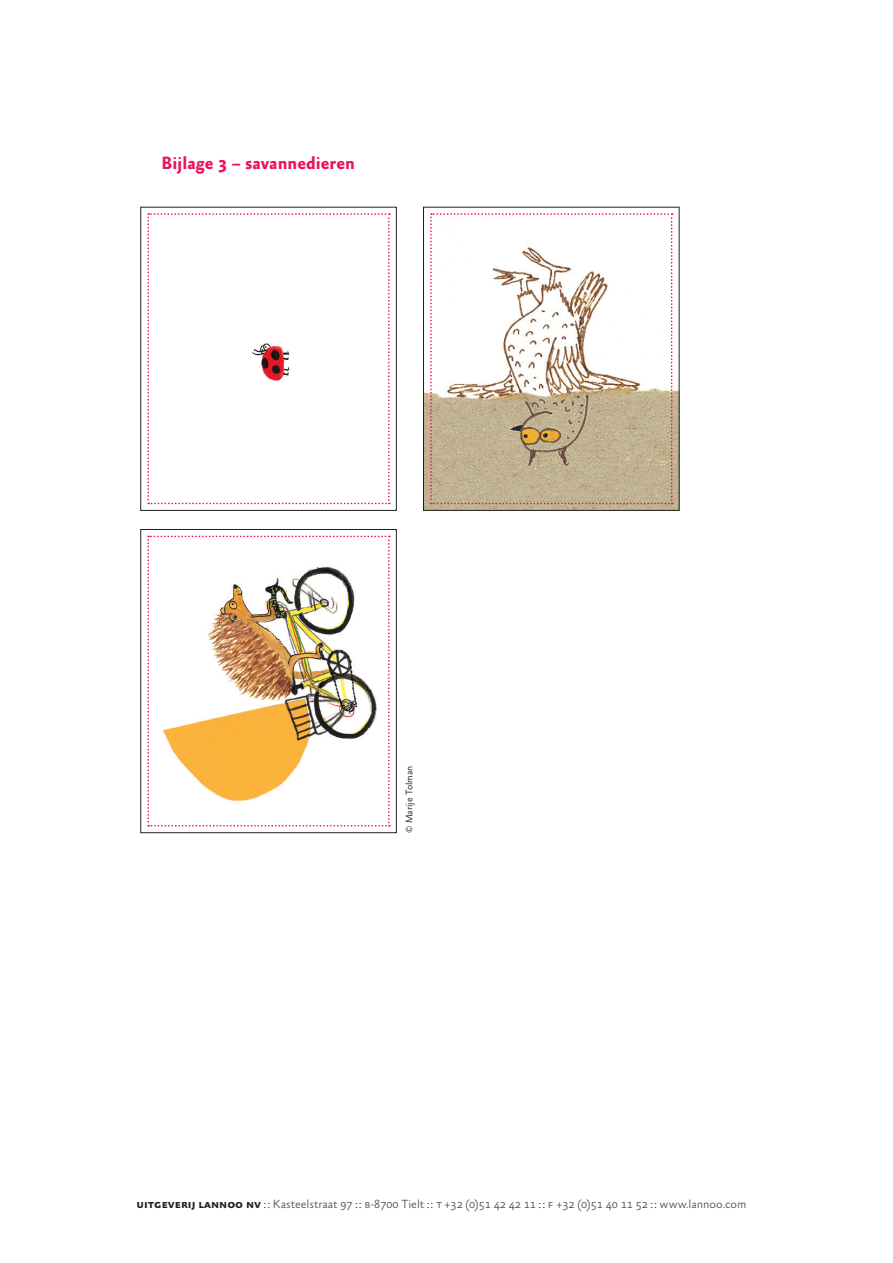
<style>
.page{position:relative;width:893px;height:1263px;background:#fff}
.page>*{position:absolute;margin:0;border:0;box-sizing:border-box;transform-origin:0 0}
.Titel_01{font:700 18px "Absara Sans OT";color:#ed115e}
.t1{font:300 12px "Absara Sans OT";color:#57585a}
.body_opsomming_kader{font:300 9.75px "Absara Sans OT";color:#231f20}
.s1{font-weight:700;color:#231f20}
.s2{color:#231f20}
</style>
<div class="page">
<img style="left:425px;top:207px;width:255px;height:304px">
<div style="left:140px;top:207px;width:257px;height:304px;border:1px solid #231f20"></div>
<div style="left:423px;top:207px;width:256px;height:304px;border:1px solid #231f20"></div>
<svg style="left:147px;top:213px;width:243px;height:291px"></svg>
<div style="left:140px;top:529px;width:257px;height:304px;border:1px solid #231f20"></div>
<img style="left:147px;top:536px;width:243px;height:291px">
<img style="left:242px;top:324px;width:59px;height:80px">
<svg style="left:430px;top:213px;width:243px;height:291px"></svg>
<p class="Titel_01" style="left:162px;top:154px;width:195px">Bijlage 3 – savannedieren</p>
<p class="body_opsomming_kader" style="left:404px;top:833px;width:69px;rotate:-90deg">© Marije Tolman</p>
<p class="t1" style="left:136px;top:1198px;width:611px"><span class="s1">uitgeverij lannoo nv</span> <span class="s2">: :</span> Kasteelstraat 97 <span class="s2">: :</span> b-8700 Tielt <span class="s2">: :</span> t +32 (0)51 42 42 11 <span class="s2">: :</span> f +32 (0)51 40 11 52 <span class="s2">: :</span> www.lannoo.com</p>
</div>
